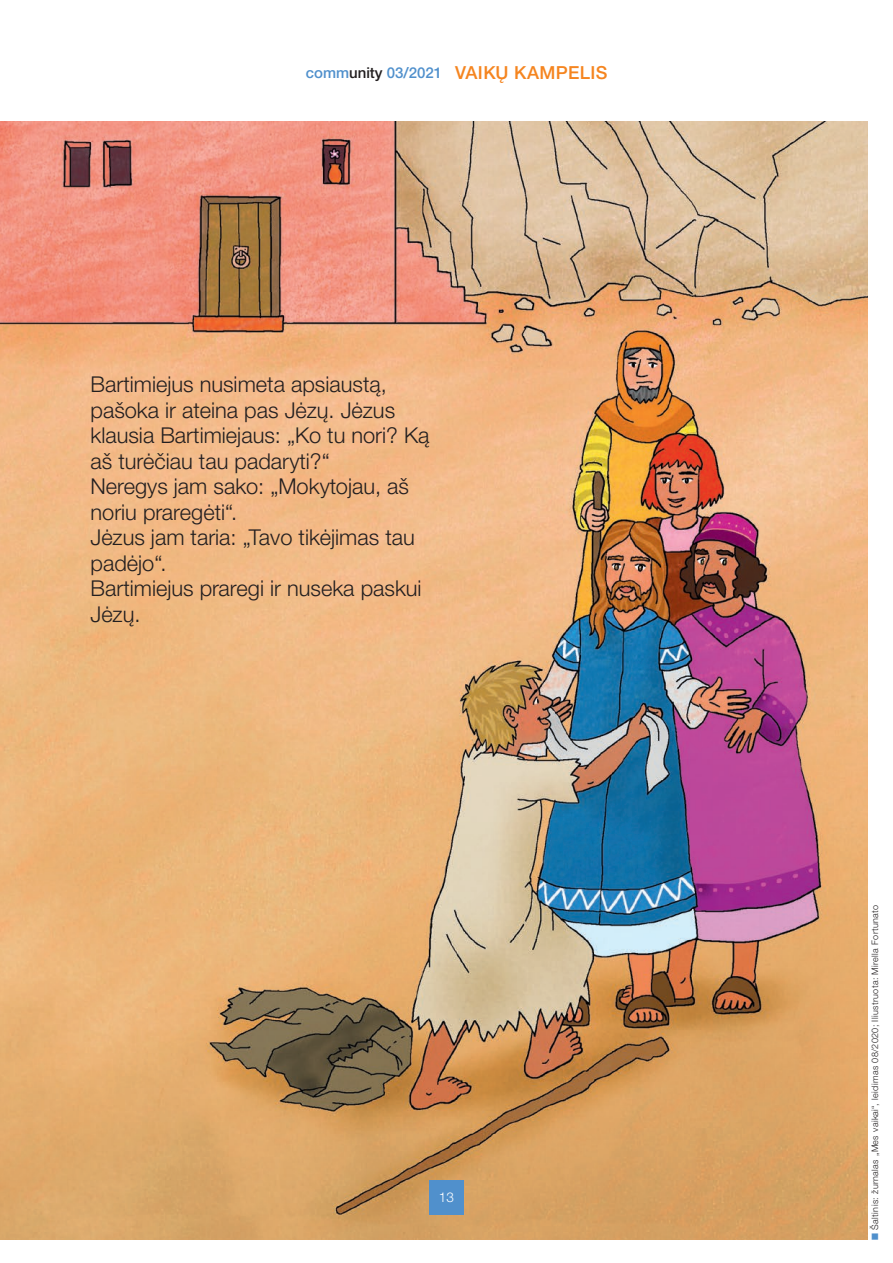
<style>
.page{position:relative;width:893px;height:1263px;background:#fff}
.page>*{position:absolute;margin:0;border:0;box-sizing:border-box;transform-origin:0 0}
.t1{font:300 21.9px/25.5px "Helvetica Neue LTW1 G";color:#231f20}
.t2{font:500 18px "Helvetica Neue LTW1 G";letter-spacing:.02em;color:#f58520}
.t3{font:300 13.5px "Helvetica Neue LTW1 G";color:#fff}
.t4{font:300 9px "Helvetica Neue LTW1 G";letter-spacing:.04em;color:#231f20}
.s1{font-size:15px;color:#5090cc}
.s2{font-size:15px;color:#231f20}
.s3{color:#5090cc}
</style>
<div class="page">
<img style="left:0;top:121px;width:867px;height:1118px">
<div style="left:429px;top:1180px;width:34px;height:34px;background:#5090cc"></div>
<p class="t2" style="left:306px;top:61px;width:303px"><span class="s1">comm</span><span class="s2">unity</span> <span class="s1">03/2021</span> VAIKŲ KAMPELIS</p>
<p class="t1" style="left:90px;top:372px;width:340px">Bartimiejus nusimeta apsiaustą, pašoka ir ateina pas Jėzų. Jėzus klausia Bartimiejaus: „Ko tu nori? Ką aš turėčiau tau padaryti?“<br>Neregys jam sako: „Mokytojau, aš noriu praregėti“.<br>Jėzus jam taria: „Tavo tikėjimas tau padėjo“.<br>Bartimiejus praregi ir nuseka paskui<br>Jėzų.</p>
<p class="t3" style="left:439px;top:1189px;width:17px">13</p>
<p class="t4" style="left:869px;top:1239px;width:336px;rotate:-90deg"><span class="s3">■</span> Šaltinis: žurnalas „Mes vaikai“, leidimas 08/2020; Iliustruota: Mirella Fortunato</p>
</div>
